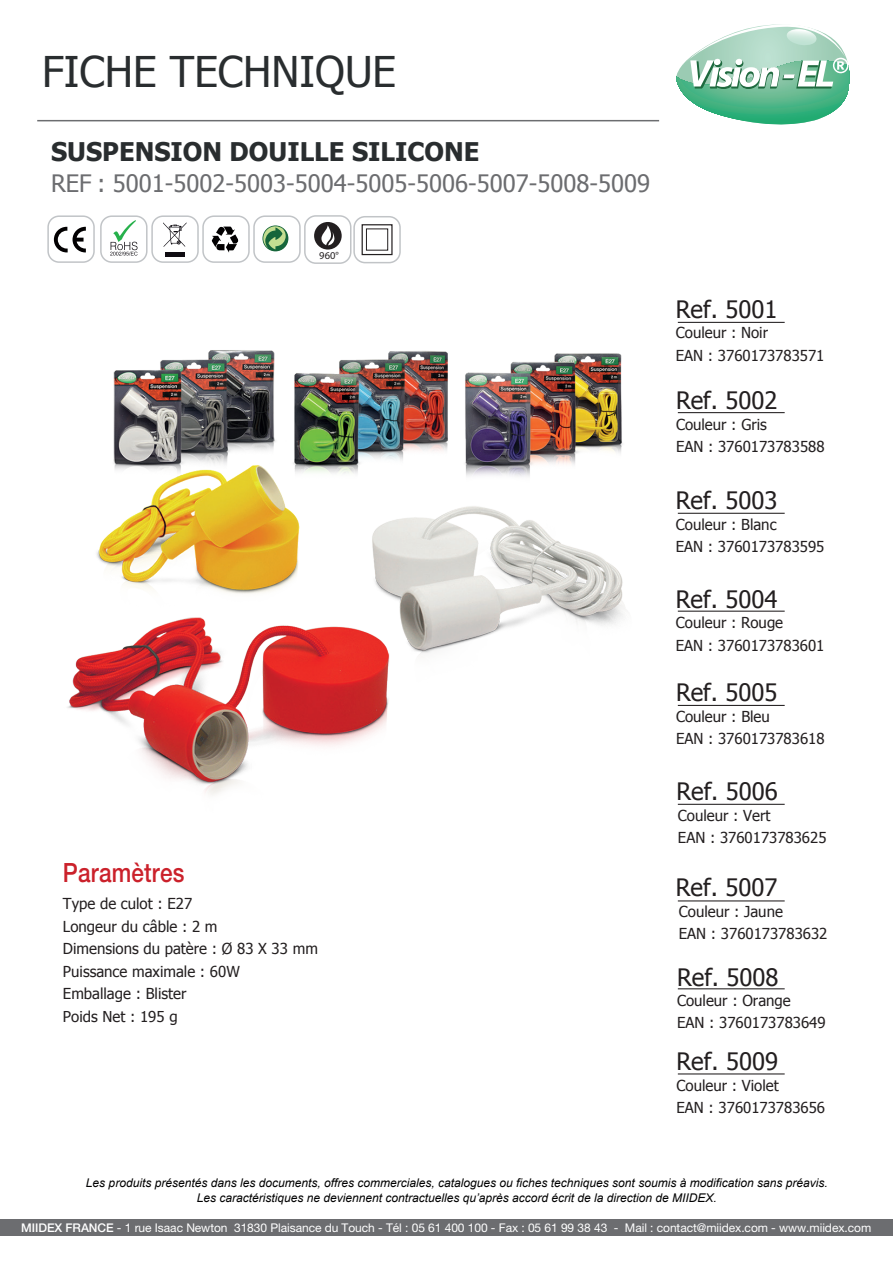
<style>
.page{position:relative;width:893px;height:1263px;background:#fff}
.page>*{position:absolute;margin:0;border:0;box-sizing:border-box;transform-origin:0 0}
.t1{font:42.3px "Tahoma";color:#292d2f}
.t2{font:500 26.55px "Helvetica Neue LT Std";letter-spacing:.01em;color:#cb212b;scale:.85 1}
.t3{font:700 25.65px "Tahoma";color:#292d2f}
.t4{font:24px "Tahoma";color:#231f20}
.t5{font:24px "Tahoma";color:#6c6d70}
.t6{font:15.15px/22.5px "Tahoma";color:#231f20}
.t7{font:15px "Tahoma";color:#231f20}
.t8{font:italic 12px "Arial";color:#000001}
.t9{font:12px "Helvetica Neue LT Std";letter-spacing:-.005em;color:#fff}
.t10{font:10.5px "Myriad Pro";color:#231f20}
.s1{font-weight:500}
</style>
<div class="page">
<hr style="left:37px;top:120px;width:622px;height:1px;background:#6c6d70">
<svg style="left:676px;top:24px;width:174px;height:101px"></svg>
<div style="left:253px;top:215px;width:48px;height:48px;border:1px solid #c1c4c7;border-radius:11px"></div>
<div style="left:100px;top:215px;width:48px;height:48px;border:1px solid #c1c4c7;border-radius:11px"></div>
<div style="left:47px;top:215px;width:48px;height:48px;border:1px solid #c1c4c7;border-radius:11px"></div>
<div style="left:151px;top:215px;width:48px;height:48px;border:1px solid #c1c4c7;border-radius:11px"></div>
<div style="left:202px;top:215px;width:48px;height:48px;border:1px solid #c1c4c7;border-radius:11px"></div>
<svg style="left:54px;top:227px;width:32px;height:25px"></svg>
<svg style="left:110px;top:220px;width:28px;height:36px"></svg>
<svg style="left:163px;top:222px;width:24px;height:25px"></svg>
<div style="left:165px;top:252px;width:19px;height:5px;background:#0f0c12"></div>
<svg style="left:212px;top:227px;width:26px;height:26px"></svg>
<svg style="left:262px;top:225px;width:26px;height:26px"></svg>
<div style="left:304px;top:215px;width:47px;height:49px;border:1px solid #c1c4c7;border-radius:11px"></div>
<div style="left:314px;top:222px;width:28px;height:28px;background:#231f20;border-radius:50%"></div>
<svg style="left:321px;top:225px;width:14px;height:20px"></svg>
<div style="left:353px;top:216px;width:48px;height:47px;border:1px solid #c1c4c7;border-radius:11px"></div>
<div style="left:362px;top:224px;width:31px;height:31px;border:1px solid #231f20"></div>
<div style="left:366px;top:229px;width:22px;height:21px;border:1px solid #231f20"></div>
<hr style="left:678px;top:322px;width:107px;height:1px;background:#231f20">
<hr style="left:678px;top:412px;width:107px;height:1px;background:#231f20">
<hr style="left:678px;top:513px;width:107px;height:1px;background:#231f20">
<hr style="left:678px;top:611px;width:107px;height:1px;background:#231f20">
<hr style="left:678px;top:705px;width:107px;height:1px;background:#231f20">
<hr style="left:678px;top:804px;width:107px;height:1px;background:#231f20">
<hr style="left:678px;top:900px;width:107px;height:1px;background:#231f20">
<hr style="left:678px;top:988px;width:107px;height:1px;background:#231f20">
<hr style="left:678px;top:1073px;width:107px;height:1px;background:#231f20">
<div style="left:0;top:1219px;width:893px;height:16px;background:#6c6d70"></div>
<img style="left:67px;top:350px;width:559px;height:445px">
<h1 class="t1" style="left:42px;top:43px;width:356px">FICHE TECHNIQUE</h1>
<h3 class="t3" style="left:51px;top:134px;width:430px">SUSPENSION DOUILLE SILICONE</h3>
<h3 class="t5" style="left:51px;top:167px;width:601px">REF : 5001-5002-5003-5004-5005-5006-5007-5008-5009</h3>
<p class="t10" style="left:319px;top:249px;width:21px">960°</p>
<h2 class="t2" style="left:63px;top:857px;width:145px">Paramètres</h2>
<p class="t6" style="left:63px;top:892px;width:256px">Type de culot : E27<br>Longeur du câble : 2 m<br>Dimensions du patère : Ø 83 X 33 mm<br>Puissance maximale : 60W<br>Emballage : Blister</p>
<p class="t7" style="left:63px;top:1006px;width:116px">Poids Net : 195 g</p>
<h3 class="t4" style="left:676px;top:293px;width:103px">Ref. 5001</h3>
<p class="t6" style="left:676px;top:321px;width:150px">Couleur : Noir<br>EAN : 3760173783571</p>
<h3 class="t4" style="left:676px;top:384px;width:103px">Ref. 5002</h3>
<p class="t6" style="left:676px;top:412px;width:150px">Couleur : Gris<br>EAN : 3760173783588</p>
<h3 class="t4" style="left:676px;top:485px;width:103px">Ref. 5003</h3>
<p class="t6" style="left:676px;top:512px;width:150px">Couleur : Blanc<br>EAN : 3760173783595</p>
<h3 class="t4" style="left:676px;top:583px;width:103px">Ref. 5004</h3>
<p class="t6" style="left:676px;top:611px;width:150px">Couleur : Rouge<br>EAN : 3760173783601</p>
<h3 class="t4" style="left:676px;top:676px;width:103px">Ref. 5005</h3>
<p class="t6" style="left:676px;top:704px;width:150px">Couleur : Bleu<br>EAN : 3760173783618</p>
<h3 class="t4" style="left:676px;top:775px;width:103px">Ref. 5006</h3>
<p class="t6" style="left:678px;top:803px;width:150px">Couleur : Vert<br>EAN : 3760173783625</p>
<h3 class="t4" style="left:676px;top:871px;width:103px">Ref. 5007</h3>
<p class="t6" style="left:679px;top:899px;width:150px">Couleur : Jaune<br>EAN : 3760173783632</p>
<h3 class="t4" style="left:677px;top:961px;width:103px">Ref. 5008</h3>
<p class="t6" style="left:677px;top:988px;width:150px">Couleur : Orange<br>EAN : 3760173783649</p>
<h3 class="t4" style="left:676px;top:1045px;width:103px">Ref. 5009</h3>
<p class="t6" style="left:676px;top:1073px;width:150px">Couleur : Violet<br>EAN : 3760173783656</p>
<p class="t8" style="left:86px;top:1175px;width:743px">Les produits présentés dans les documents, offres commerciales, catalogues ou fiches techniques sont soumis à modification sans préavis.</p>
<p class="t8" style="left:197px;top:1190px;width:522px">Les caractéristiques ne deviennent contractuelles qu’après accord écrit de la direction de MIIDEX.</p>
<p class="t9" style="left:21px;top:1220px;width:851px"><span class="s1">MIIDEX FRANCE</span> - 1 rue Isaac Newton 31830 Plaisance du Touch - Tél : 05 61 400 100 - Fax : 05 61 99 38 43 - Mail : contact@miidex.com - www.miidex.com</p>
</div>
